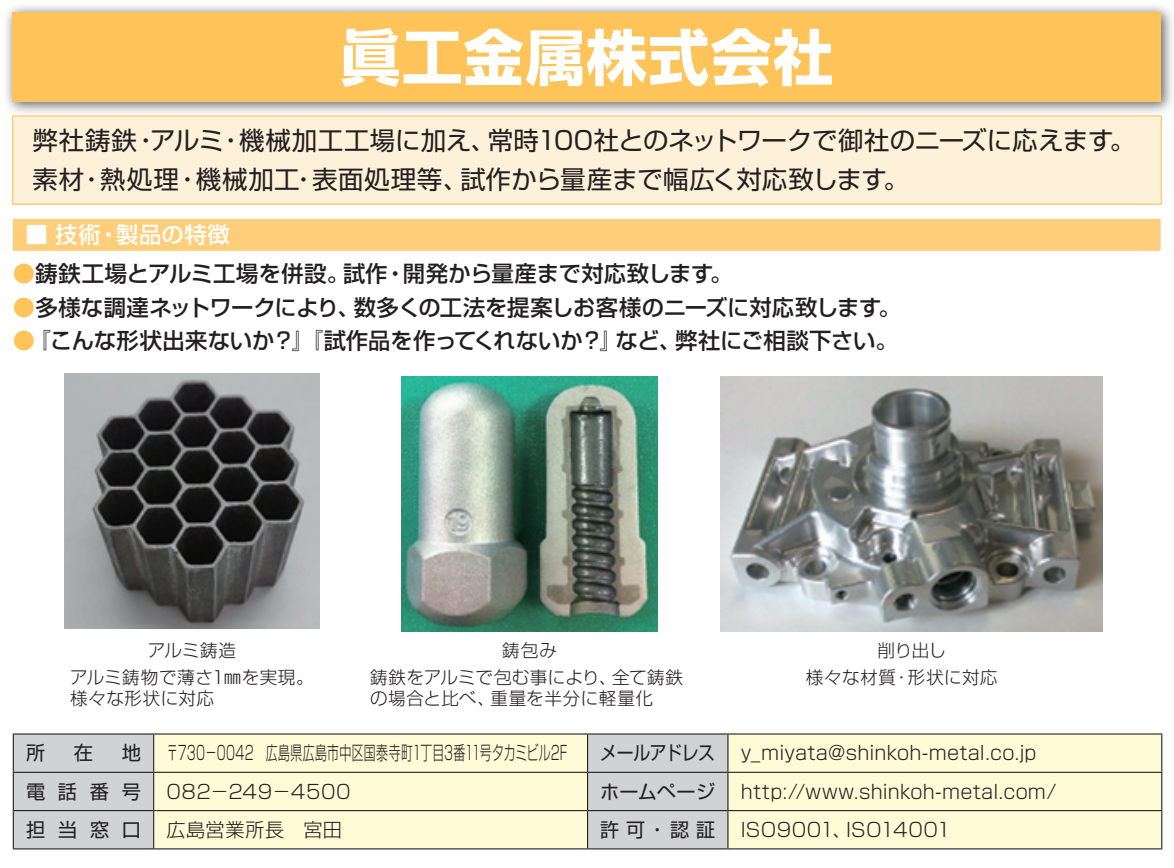
<style>
.page{position:relative;width:1174px;height:868px;background:#fff}
.page>*{position:absolute;margin:0;border:0;box-sizing:border-box;transform-origin:0 0}
.t1{font:700 60.52px "Shin Go Pro";letter-spacing:.02em;color:#fff}
.t2{font:25.2px/38.2px "Shin Go Pro";color:#231f20}
.t3{font:500 22.28px "Shin Go Pro";letter-spacing:-.005em;color:#231f20}
.t4{font:500 22.28px "Shin Go Pro";letter-spacing:.025em;color:#fff}
.t5{font:300 19.12px "Shin Go Pro";letter-spacing:.01em;color:#231f20}
.t6{font:300 19.12px "Shin Go Pro";letter-spacing:.01em;color:#231f20;scale:.62 1}
.t7{font:19.12px "Shin Go Pro";letter-spacing:.015em;color:#231f20}
.t8{font:19.12px "Shin Go Pro";letter-spacing:-.025em;color:#231f20;scale:.88 1}
.t9{font:300 17.55px/26.8px "Shin Go Pro";letter-spacing:.025em;color:#231f20;text-align:center}
.s1{color:#fec459}
</style>
<div class="page">
<div style="left:14px;top:734px;width:139px;height:114px;background:#d1d2d4"></div>
<div style="left:154px;top:734px;width:433px;height:114px;background:#fffbd6"></div>
<div style="left:588px;top:734px;width:139px;height:114px;background:#d1d2d4"></div>
<div style="left:728px;top:734px;width:433px;height:114px;background:#fffbd6"></div>
<hr style="left:13px;top:733px;width:140px;height:1px;background:#231f20">
<hr style="left:13px;top:734px;width:1px;height:37px;background:#231f20">
<hr style="left:13px;top:771px;width:140px;height:1px;background:#231f20">
<hr style="left:13px;top:772px;width:1px;height:37px;background:#231f20">
<hr style="left:13px;top:809px;width:140px;height:2px;background:#231f20">
<hr style="left:13px;top:811px;width:1px;height:37px;background:#231f20">
<hr style="left:13px;top:848px;width:140px;height:1px;background:#231f20">
<hr style="left:588px;top:848px;width:139px;height:1px;background:#231f20">
<hr style="left:153px;top:733px;width:434px;height:1px;background:#231f20">
<hr style="left:153px;top:734px;width:1px;height:37px;background:#231f20">
<hr style="left:587px;top:733px;width:141px;height:1px;background:#231f20">
<hr style="left:587px;top:734px;width:1px;height:37px;background:#231f20">
<hr style="left:728px;top:733px;width:434px;height:1px;background:#231f20">
<hr style="left:727px;top:734px;width:1px;height:37px;background:#231f20">
<hr style="left:1161px;top:734px;width:1px;height:37px;background:#231f20">
<hr style="left:153px;top:771px;width:434px;height:1px;background:#231f20">
<hr style="left:153px;top:772px;width:1px;height:37px;background:#231f20">
<hr style="left:587px;top:771px;width:141px;height:1px;background:#231f20">
<hr style="left:587px;top:772px;width:1px;height:37px;background:#231f20">
<hr style="left:728px;top:771px;width:434px;height:1px;background:#231f20">
<hr style="left:727px;top:772px;width:1px;height:37px;background:#231f20">
<hr style="left:1161px;top:772px;width:1px;height:37px;background:#231f20">
<hr style="left:153px;top:809px;width:434px;height:2px;background:#231f20">
<hr style="left:153px;top:811px;width:1px;height:37px;background:#231f20">
<hr style="left:587px;top:809px;width:141px;height:2px;background:#231f20">
<hr style="left:587px;top:811px;width:1px;height:37px;background:#231f20">
<hr style="left:728px;top:809px;width:434px;height:2px;background:#231f20">
<hr style="left:727px;top:811px;width:1px;height:37px;background:#231f20">
<hr style="left:1161px;top:811px;width:1px;height:37px;background:#231f20">
<hr style="left:153px;top:848px;width:435px;height:1px;background:#231f20">
<hr style="left:727px;top:848px;width:435px;height:1px;background:#231f20">
<div style="left:2px;top:2px;width:1172px;height:114px;background:#231f20;opacity:.75"></div>
<div style="left:13px;top:13px;width:1148px;height:89px;background:#fec459"></div>
<div style="left:13px;top:116px;width:1148px;height:88px;background:#fef1d9"></div>
<div style="left:12px;top:115px;width:1149px;height:90px;border:1px solid #fec459"></div>
<div style="left:13px;top:219px;width:1147px;height:32px;background:#fece7a"></div>
<img style="left:64px;top:373px;width:255px;height:255px">
<img style="left:402px;top:376px;width:255px;height:255px">
<img style="left:721px;top:376px;width:381px;height:255px">
<h1 class="t1" style="left:340px;top:9px;width:495px">眞工金属株式会社</h1>
<p class="t2" style="left:32px;top:119px;width:1104px">弊社鋳鉄・アルミ・機械加工工場に加え、常時100社とのネットワークで御社のニーズに応えます。素材・熱処理・機械加工・表面処理等、試作から量産まで幅広く対応致します。</p>
<p class="t4" style="left:26px;top:216px;width:206px">■ 技術・製品の特徴</p>
<p class="t3" style="left:13px;top:255px;width:721px"><span class="s1">●</span>鋳鉄工場とアルミ工場を併設。試作・開発から量産まで対応致します。</p>
<p class="t3" style="left:13px;top:289px;width:889px"><span class="s1">●</span>多様な調達ネットワークにより、数多くの工法を提案しお客様のニーズに対応致します。</p>
<p class="t3" style="left:13px;top:322px;width:886px"><span class="s1">●</span>『こんな形状出来ないか？』『試作品を作ってくれないか？』など、弊社にご相談下さい。</p>
<p class="t9" style="left:70px;top:634px;width:245px">アルミ鋳造<br>アルミ鋳物で薄さ1㎜を実現。</p>
<p class="t9" style="left:70px;top:682px;width:145px">様々な形状に対応</p>
<p class="t9" style="left:502px;top:634px;width:56px">鋳包み</p>
<p class="t9" style="left:877px;top:634px;width:70px">削り出し</p>
<p class="t9" style="left:370px;top:661px;width:315px">鋳鉄をアルミで包む事により、全て鋳鉄</p>
<p class="t9" style="left:806px;top:661px;width:193px">様々な材質・形状に対応</p>
<p class="t9" style="left:370px;top:682px;width:284px">の場合と比べ、重量を半分に軽量化</p>
<p class="t7" style="left:26px;top:737px;width:21px">所</p>
<p class="t7" style="left:74px;top:737px;width:21px">在</p>
<p class="t7" style="left:122px;top:737px;width:21px">地</p>
<p class="t6" style="left:166px;top:737px;width:648px">〒730−0042　広島県広島市中区国泰寺町1丁目3番11号タカミビル2F</p>
<p class="t8" style="left:600px;top:737px;width:132px">メールアドレス</p>
<p class="t5" style="left:740px;top:737px;width:297px">y_miyata@shinkoh-metal.co.jp</p>
<p class="t7" style="left:26px;top:775px;width:116px">電話番号</p>
<p class="t5" style="left:166px;top:775px;width:186px">082−249−4500</p>
<p class="t7" style="left:600px;top:775px;width:116px">ホームページ</p>
<p class="t5" style="left:740px;top:775px;width:317px">http://www.shinkoh-metal.com/</p>
<p class="t7" style="left:26px;top:813px;width:116px">担当窓口</p>
<p class="t5" style="left:166px;top:813px;width:177px">広島営業所長　宮田</p>
<p class="t7" style="left:600px;top:813px;width:116px">許可・認証</p>
<p class="t5" style="left:740px;top:813px;width:212px">ISO9001、ISO14001</p>
</div>
